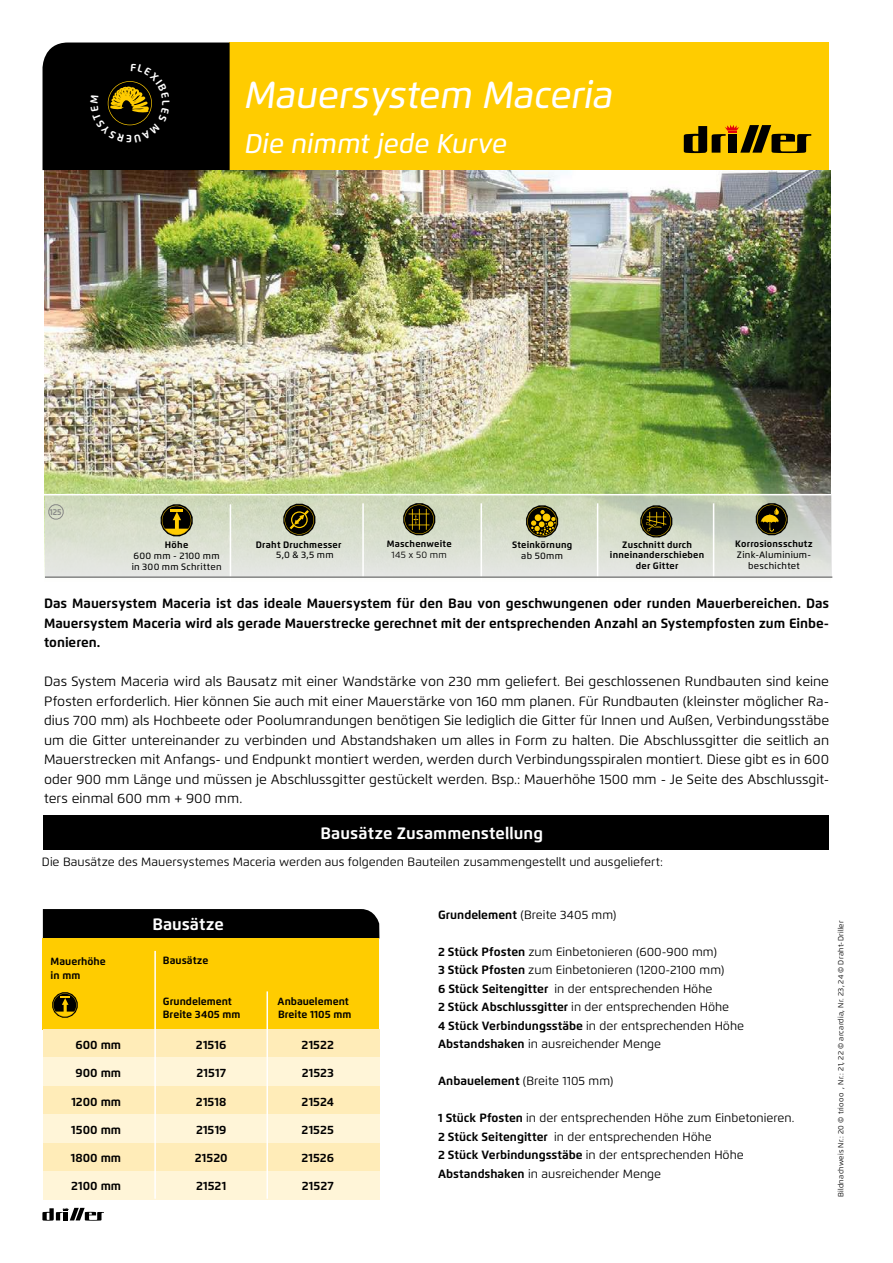
<style>
.page{position:relative;width:893px;height:1263px;background:#fff}
.page>*{position:absolute;margin:0;border:0;box-sizing:border-box;transform-origin:0 0}
.t1{font:italic 500 37.5px "Flexo";letter-spacing:-.005em;color:#fff}
.t2{font:italic 500 27px "Flexo";color:#fff}
.t3{font:700 16.5px "Flexo";letter-spacing:.005em;color:#fff}
.t4{font:13.5px/19.5px "Flexo";color:#000;text-align:justify}
.t5{font:700 13.5px/19.5px "Flexo";color:#000;text-align:justify}
.t6{font:12px/18.5px "Flexo";color:#000}
.t7{font:700 12px "Flexo";color:#000}
.t8{font:700 10.5px/13.5px "Flexo";color:#000}
.t9{font:700 9.3px/10.8px "Flexo";letter-spacing:.025em;color:#000;text-align:center}
.t10{font:500 9.3px/10.8px "Flexo";letter-spacing:.03em;color:#000;text-align:center}
.t11{font:9.3px "Flexo";letter-spacing:.035em;color:#000}
.t12{font:700 8.55px "Flexo";color:#868786;scale:.9 1}
.t13{font:7.5px "Flexo";letter-spacing:.03em;color:#000}
.s1{font-weight:700}
</style>
<div class="page">
<svg style="left:42px;top:1208px;width:62px;height:13px"></svg>
<div style="left:230px;top:43px;width:599px;height:127px;background:#fc0"></div>
<svg style="left:684px;top:125px;width:127px;height:28px"></svg>
<img style="left:45px;top:170px;width:786px;height:324px">
<svg style="left:45px;top:495px;width:787px;height:81px;background:#d7ddce"></svg>
<svg style="left:48px;top:504px;width:16px;height:16px"></svg>
<hr style="left:713px;top:503px;width:1px;height:92px;background:#fff">
<svg style="left:756px;top:503px;width:32px;height:32px"></svg>
<svg style="left:283px;top:504px;width:32px;height:32px"></svg>
<svg style="left:403px;top:503px;width:32px;height:32px"></svg>
<svg style="left:161px;top:504px;width:32px;height:32px"></svg>
<svg style="left:526px;top:505px;width:32px;height:32px"></svg>
<hr style="left:597px;top:503px;width:1px;height:92px;background:#fff">
<hr style="left:480px;top:503px;width:2px;height:92px;background:#fff">
<hr style="left:362px;top:503px;width:2px;height:92px;background:#fff">
<hr style="left:230px;top:504px;width:1px;height:92px;background:#fff">
<hr style="left:45px;top:576px;width:787px;height:2px;background:#868786">
<svg style="left:640px;top:505px;width:32px;height:32px"></svg>
<div style="left:43px;top:909px;width:336px;height:29px;background:#000"></div>
<div style="left:43px;top:1142px;width:336px;height:29px;background:#ffecb8"></div>
<div style="left:43px;top:1171px;width:336px;height:28px;background:#fff5d8"></div>
<div style="left:42px;top:938px;width:337px;height:92px;background:#fc0"></div>
<div style="left:43px;top:1029px;width:336px;height:29px;background:#ffecb8"></div>
<div style="left:43px;top:1086px;width:336px;height:28px;background:#ffecb8"></div>
<div style="left:43px;top:1058px;width:336px;height:28px;background:#fff5d8"></div>
<div style="left:43px;top:1114px;width:336px;height:28px;background:#fff5d8"></div>
<hr style="left:266px;top:991px;width:2px;height:208px;background:#fff">
<hr style="left:154px;top:951px;width:2px;height:248px;background:#fff">
<svg style="left:52px;top:992px;width:26px;height:26px"></svg>
<div style="left:43px;top:815px;width:786px;height:34px;background:#000"></div>
<div style="left:43px;top:43px;width:187px;height:127px;background:#000"></div>
<h1 class="t1" style="left:244px;top:72px;width:370px">Mauersystem Maceria</h1>
<h2 class="t2" style="left:244px;top:127px;width:264px">Die nimmt jede Kurve</h2>
<p class="t12" style="left:50px;top:507px;width:15px">125</p>
<p class="t9" style="left:387px;top:538px;width:66px">Maschenweite</p>
<p class="t11" style="left:391px;top:549px;width:57px">145 x 50 mm</p>
<p class="t9" style="left:735px;top:538px;width:79px">Korrosionsschutz</p>
<p class="t10" style="left:737px;top:549px;width:76px">Zink-Aluminium&shy;beschichtet</p>
<p class="t9" style="left:256px;top:539px;width:87px">Draht Druchmesser</p>
<p class="t10" style="left:276px;top:550px;width:59px">5,0 &amp; 3,5 mm</p>
<p class="t9" style="left:610px;top:539px;width:96px">Zuschnitt durch inneinanderschieben der Gitter</p>
<p class="t9" style="left:165px;top:539px;width:25px">Höhe</p>
<p class="t10" style="left:132px;top:550px;width:91px;text-align:left">600 mm - 2100 mm in 300 mm Schritten</p>
<p class="t9" style="left:512px;top:540px;width:62px">Steinkörnung</p>
<p class="t10" style="left:521px;top:550px;width:43px">ab 50mm</p>
<p class="t5" style="left:44px;top:594px;width:787px">Das Mauersystem Maceria ist das ideale Mauersystem für den Bau von geschwungenen oder runden Mauerbereichen. Das Mauersystem Maceria wird als gerade Mauerstrecke gerechnet mit der entsprechenden Anzahl an Systempfosten zum Einbe&shy;tonieren.</p>
<p class="t4" style="left:44px;top:672px;width:787px">Das System Maceria wird als Bausatz mit einer Wandstärke von 230 mm geliefert. Bei geschlossenen Rundbauten sind keine Pfosten erforderlich. Hier können Sie auch mit einer Mauerstärke von 160 mm planen. Für Rundbauten (kleinster möglicher Ra&shy;dius 700 mm) als Hochbeete oder Poolumrandungen benötigen Sie lediglich die Gitter für Innen und Außen, Verbindungsstäbe um die Gitter untereinander zu verbinden und Abstandshaken um alles in Form zu halten. Die Abschlussgitter die seitlich an Mauerstrecken mit Anfangs- und Endpunkt montiert werden, werden durch Verbindungsspiralen montiert. Diese gibt es in 600 oder 900 mm Länge und müssen je Abschlussgitter gestückelt werden. Bsp.: Mauerhöhe 1500 mm - Je Seite des Abschlussgit&shy;ters einmal 600 mm + 900 mm.</p>
<p class="t3" style="left:320px;top:823px;width:224px">Bausätze Zusammenstellung</p>
<p class="t6" style="left:42px;top:853px;width:622px">Die Bausätze des Mauersystemes Maceria werden aus folgenden Bauteilen zusammengestellt und ausgeliefert:</p>
<p class="t8" style="left:51px;top:954px;width:57px">Mauerhöhe in mm</p>
<p class="t3" style="left:152px;top:914px;width:73px">Bausätze</p>
<p class="t8" style="left:163px;top:954px;width:47px">Bausätze</p>
<p class="t8" style="left:163px;top:994px;width:71px">Grundelement</p>
<p class="t8" style="left:277px;top:994px;width:73px">Anbauelement</p>
<p class="t8" style="left:163px;top:1008px;width:79px">Breite 3405 mm</p>
<p class="t8" style="left:278px;top:1008px;width:75px">Breite 1105 mm</p>
<p class="t7" style="left:75px;top:1037px;width:47px">600 mm</p>
<p class="t7" style="left:196px;top:1037px;width:32px">21516</p>
<p class="t7" style="left:302px;top:1037px;width:34px">21522</p>
<p class="t7" style="left:75px;top:1066px;width:47px">900 mm</p>
<p class="t7" style="left:196px;top:1066px;width:31px">21517</p>
<p class="t7" style="left:302px;top:1066px;width:34px">21523</p>
<p class="t7" style="left:71px;top:1094px;width:51px">1200 mm</p>
<p class="t7" style="left:196px;top:1094px;width:32px">21518</p>
<p class="t7" style="left:302px;top:1094px;width:34px">21524</p>
<p class="t7" style="left:71px;top:1122px;width:51px">1500 mm</p>
<p class="t7" style="left:196px;top:1122px;width:32px">21519</p>
<p class="t7" style="left:302px;top:1122px;width:34px">21525</p>
<p class="t7" style="left:71px;top:1150px;width:52px">1800 mm</p>
<p class="t7" style="left:195px;top:1150px;width:34px">21520</p>
<p class="t7" style="left:301px;top:1150px;width:34px">21526</p>
<p class="t7" style="left:71px;top:1178px;width:52px">2100 mm</p>
<p class="t7" style="left:196px;top:1178px;width:32px">21521</p>
<p class="t7" style="left:302px;top:1178px;width:33px">21527</p>
<p class="t6" style="left:438px;top:905px;width:180px"><span class="s1">Grundelement</span> (Breite 3405 mm)</p>
<p class="t6" style="left:438px;top:942px;width:307px"><span class="s1">2 Stück Pfosten</span> zum Einbetonieren (600-900 mm)<br><span class="s1">3 Stück Pfosten</span> zum Einbetonieren (1200-2100 mm)<br><span class="s1">6 Stück Seitengitter</span> in der entsprechenden Höhe<br><span class="s1">2 Stück Abschlussgitter</span> in der entsprechenden Höhe<br><span class="s1">4 Stück Verbindungsstäbe</span> in der entsprechenden Höhe <span class="s1">Abstandshaken</span> in ausreichender Menge</p>
<p class="t6" style="left:438px;top:1072px;width:177px"><span class="s1">Anbauelement</span> (Breite 1105 mm)</p>
<p class="t6" style="left:438px;top:1109px;width:358px"><span class="s1">1 Stück Pfosten</span> in der entsprechenden Höhe zum Einbetonieren.<br><span class="s1">2 Stück Seitengitter</span> in der entsprechenden Höhe<br><span class="s1">2 Stück Verbindungsstäbe</span> in der entsprechenden Höhe <span class="s1">Abstandshaken</span> in ausreichender Menge</p>
<p class="t13" style="left:836px;top:1197px;width:278px;rotate:-90deg">Bildnachweis Nr.: 20 © triooo , Nr.: 21, 22 © arcardia, Nr. 23, 24 © Draht-Driller</p>
</div>
